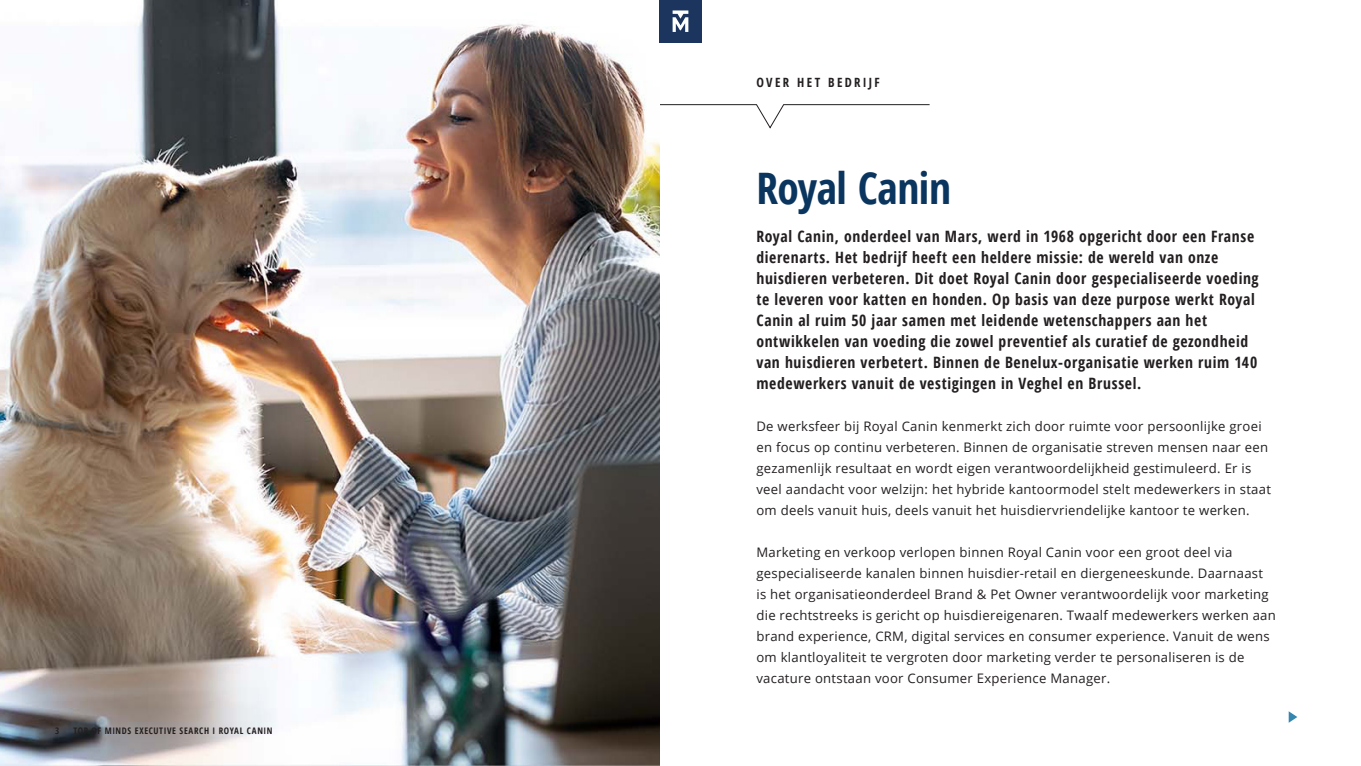
<style>
.page{position:relative;width:1361px;height:766px;background:#fff}
.page>*{position:absolute;margin:0;border:0;box-sizing:border-box;transform-origin:0 0}
.Page_header_kopie{font:700 condensed 43.42px "Open Sans";letter-spacing:-.01em;color:#0a355e}
.t1{font:700 condensed 15.67px/21px "Open Sans";letter-spacing:.04em;color:#231f20}
.t2{font:13.12px/21px "Open Sans";letter-spacing:.02em;color:#231f20}
.t3{font:700 condensed 12.75px "Open Sans";letter-spacing:.185em;color:#231f20}
.t4{font:700 condensed 9px "Open Sans";letter-spacing:.07em;color:#231f20}
</style>
<div class="page">
<svg style="left:660px;top:104px;width:270px;height:24px"></svg>
<img style="left:0;top:0;width:659px;height:765px">
<svg style="left:1288px;top:711px;width:9px;height:11px"></svg>
<div style="left:659px;top:0;width:43px;height:43px;background:#1c355e"></div>
<svg style="left:672px;top:10px;width:16px;height:22px"></svg>
<p class="t4" style="left:55px;top:724px;width:6px">3</p>
<p class="t4" style="left:73px;top:724px;width:201px">TOP OF MINDS EXECUTIVE SEARCH I ROYAL CANIN</p>
<p class="t3" style="left:756px;top:73px;width:125px">OVER HET BEDRIJF</p>
<p class="Page_header_kopie" style="left:756px;top:158px;width:196px">Royal Canin</p>
<p class="t1" style="left:756px;top:225px;width:504px">Royal Canin, onderdeel van Mars, werd in 1968 opgericht door een Franse dierenarts. Het bedrijf heeft een heldere missie: de wereld van onze huisdieren verbeteren. Dit doet Royal Canin door gespecialiseerde voeding te leveren voor katten en honden. Op basis van deze purpose werkt Royal Canin al ruim 50 jaar samen met leidende wetenschappers aan het ontwikkelen van voeding die zowel preventief als curatief de gezondheid van huisdieren verbetert. Binnen de Benelux-organisatie werken ruim 140 medewerkers vanuit de vestigingen in Veghel en Brussel.</p>
<p class="t2" style="left:756px;top:415px;width:516px">De werksfeer bij Royal Canin kenmerkt zich door ruimte voor persoonlijke groei en focus op continu verbeteren. Binnen de organisatie streven mensen naar een gezamenlijk resultaat en wordt eigen verantwoordelijkheid gestimuleerd. Er is veel aandacht voor welzijn: het hybride kantoormodel stelt medewerkers in staat om deels vanuit huis, deels vanuit het huisdiervriendelijke kantoor te werken.</p>
<p class="t2" style="left:756px;top:541px;width:521px">Marketing en verkoop verlopen binnen Royal Canin voor een groot deel via gespecialiseerde kanalen binnen huisdier-retail en diergeneeskunde. Daarnaast is het organisatieonderdeel Brand &amp; Pet Owner verantwoordelijk voor marketing die rechtstreeks is gericht op huisdiereigenaren. Twaalf medewerkers werken aan brand experience, CRM, digital services en consumer experience. Vanuit de wens om klantloyaliteit te vergroten door marketing verder te personaliseren is de vacature ontstaan voor Consumer Experience Manager.</p>
</div>
